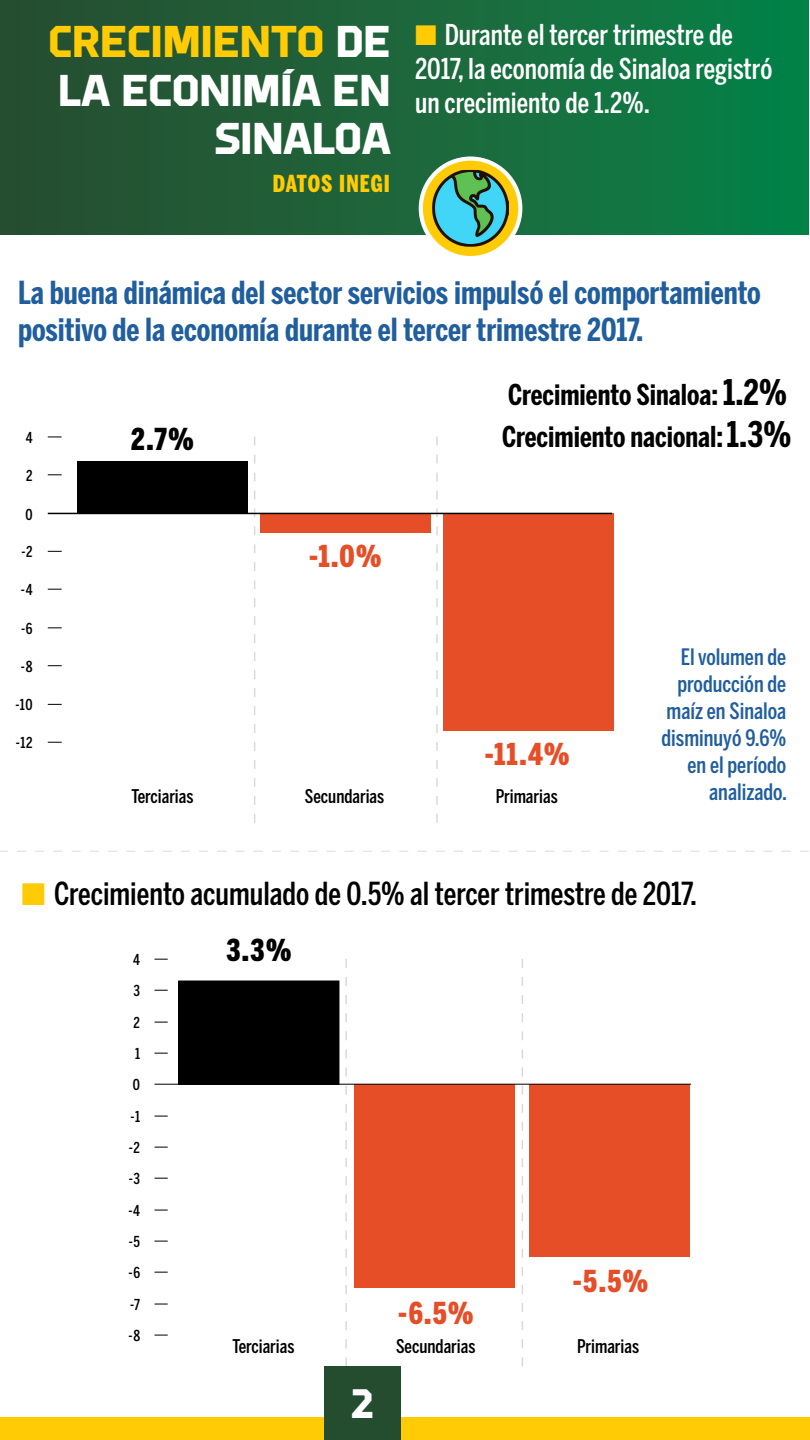
<style>
.page{position:relative;width:810px;height:1440px;background:#fff}
.page>*{position:absolute;margin:0;border:0;box-sizing:border-box;transform-origin:0 0}
.t1{font:800 45.75px/48.8px "Brooklyn";color:#fff;text-align:right}
.t2{font:800 42.3px "Brooklyn";color:#fff}
.t3{font:700 31.5px/37.8px "Benton Sans Comp";color:#215e9e}
.t4{font:500 31.5px "Benton Sans Comp";color:#000}
.t5{font:900 30px "Benton Sans Comp";color:#e54e26}
.t6{font:900 30px "Benton Sans Comp";color:#000}
.t7{font:700 28.58px "Benton Sans Comp";color:#000}
.t8{font:500 28.5px/34.2px "Benton Sans Comp";color:#fff}
.t9{font:900 23.25px "Benton Sans Comp";letter-spacing:.04em;color:#ffcb05}
.t10{font:500 22.5px/27px "Benton Sans Comp";color:#215e9e;text-align:right}
.t11{font:500 18.75px "Benton Sans Comp";color:#000}
.t12{font:500 15px/31.3px "Benton Sans Comp";color:#000;text-align:center}
.s1{color:#ffcb05}
.s2{font-size:35.03px}
</style>
<div class="page">
<div style="left:0;top:0;width:809px;height:235px;background:linear-gradient(to right,#2b4c30,#098248)"></div>
<div style="left:77px;top:462px;width:171px;height:51px;background:#000"></div>
<div style="left:260px;top:513px;width:171px;height:19px;background:#e54e26"></div>
<div style="left:443px;top:513px;width:171px;height:218px;background:#e54e26"></div>
<svg style="left:48px;top:437px;width:14px;height:1px"></svg>
<svg style="left:48px;top:474px;width:14px;height:1px"></svg>
<hr style="left:48px;top:513px;width:564px;height:1px;background:#000">
<svg style="left:48px;top:551px;width:14px;height:1px"></svg>
<svg style="left:48px;top:589px;width:14px;height:1px"></svg>
<svg style="left:48px;top:627px;width:14px;height:1px"></svg>
<svg style="left:48px;top:665px;width:14px;height:1px"></svg>
<svg style="left:48px;top:704px;width:14px;height:1px"></svg>
<svg style="left:48px;top:742px;width:14px;height:1px"></svg>
<svg style="left:254px;top:437px;width:1px;height:386px"></svg>
<svg style="left:345px;top:959px;width:2px;height:407px"></svg>
<svg style="left:522px;top:959px;width:1px;height:407px"></svg>
<svg style="left:436px;top:437px;width:2px;height:386px"></svg>
<div style="left:179px;top:981px;width:160px;height:103px;background:#000"></div>
<div style="left:355px;top:1084px;width:160px;height:204px;background:#e54e26"></div>
<div style="left:530px;top:1084px;width:160px;height:173px;background:#e54e26"></div>
<hr style="left:155px;top:1084px;width:536px;height:1px;background:#000">
<svg style="left:155px;top:1116px;width:13px;height:1px"></svg>
<svg style="left:155px;top:1147px;width:13px;height:1px"></svg>
<svg style="left:155px;top:1178px;width:13px;height:1px"></svg>
<svg style="left:155px;top:1210px;width:13px;height:1px"></svg>
<svg style="left:155px;top:1241px;width:13px;height:1px"></svg>
<svg style="left:155px;top:1272px;width:13px;height:1px"></svg>
<svg style="left:155px;top:1304px;width:13px;height:1px"></svg>
<svg style="left:155px;top:1335px;width:13px;height:1px"></svg>
<svg style="left:155px;top:1053px;width:13px;height:1px"></svg>
<svg style="left:155px;top:1022px;width:13px;height:1px"></svg>
<svg style="left:155px;top:990px;width:13px;height:1px"></svg>
<svg style="left:155px;top:959px;width:13px;height:1px"></svg>
<svg style="left:0;top:851px;width:809px;height:1px"></svg>
<svg style="left:421px;top:159px;width:99px;height:99px;background:#fed32f"></svg>
<img style="left:432px;top:170px;width:77px;height:77px">
<div style="left:419px;top:156px;width:103px;height:104px;border:4px solid #fff;border-radius:50%"></div>
<div style="left:0;top:1418px;width:810px;height:22px;background:#ffcb05"></div>
<div style="left:324px;top:1366px;width:76px;height:74px;background:#244d30"></div>
<h1 class="t1" style="left:49px;top:18px;width:344px"><span class="s1">CRECIMIENTO</span> DE<br>LA ECONIMÍA EN<br>SINALOA</h1>
<p class="t8" style="left:415px;top:17px;width:359px"><span class="s1">■</span> Durante el tercer trimestre de<br>2017, la economía de Sinaloa registró un crecimiento de 1.2%.</p>
<p class="t9" style="left:273px;top:171px;width:119px">DATOS INEGI</p>
<p class="t3" style="left:18px;top:273px;width:744px">La buena dinámica del sector servicios impulsó el comportamiento positivo de la economía durante el tercer trimestre 2017.</p>
<p class="t12" style="left:26px;top:422px;width:8px">4</p>
<p class="t12" style="left:26px;top:460px;width:8px">2</p>
<p class="t12" style="left:25px;top:498px;width:9px">0</p>
<p class="t12" style="left:21px;top:536px;width:13px">-2</p>
<p class="t12" style="left:21px;top:574px;width:13px">-4</p>
<p class="t12" style="left:21px;top:613px;width:13px">-6</p>
<p class="t12" style="left:21px;top:651px;width:13px">-8</p>
<p class="t12" style="left:15px;top:688px;width:19px">-10</p>
<p class="t12" style="left:16px;top:727px;width:18px">-12</p>
<p class="t6" style="left:131px;top:422px;width:64px">2.7%</p>
<p class="t11" style="left:131px;top:785px;width:64px">Terciarias</p>
<p class="t5" style="left:309px;top:539px;width:74px">-1.0%</p>
<p class="t11" style="left:305px;top:785px;width:81px">Secundarias</p>
<p class="t7" style="left:508px;top:378px;width:280px">Crecimiento Sinaloa: <span class="s2">1.2%</span></p>
<p class="t7" style="left:502px;top:420px;width:290px">Crecimiento nacional:<span class="s2">1.3%</span></p>
<p class="t5" style="left:485px;top:737px;width:86px">-11.4%</p>
<p class="t11" style="left:496px;top:785px;width:63px">Primarias</p>
<p class="t10" style="left:662px;top:644px;width:127px">El volumen de producción de maíz en Sinaloa disminuyó 9.6% en el período analizado.</p>
<p class="t4" style="left:21px;top:876px;width:677px"><span class="s1">■</span> Crecimiento acumulado de 0.5% al tercer trimestre de 2017.</p>
<p class="t12" style="left:133px;top:944px;width:8px">4</p>
<p class="t12" style="left:134px;top:975px;width:8px">3</p>
<p class="t12" style="left:134px;top:1007px;width:8px">2</p>
<p class="t12" style="left:135px;top:1038px;width:7px">1</p>
<p class="t12" style="left:128px;top:1069px;width:13px">0 -1 -2 -3 -4 -5 -6 -7 -8</p>
<p class="t6" style="left:226px;top:933px;width:66px">3.3%</p>
<p class="t11" style="left:232px;top:1335px;width:64px">Terciarias</p>
<h2 class="t2" style="left:350px;top:1383px;width:25px">2</h2>
<p class="t5" style="left:398px;top:1296px;width:77px">-6.5%</p>
<p class="t11" style="left:396px;top:1335px;width:81px">Secundarias</p>
<p class="t5" style="left:573px;top:1264px;width:77px">-5.5%</p>
<p class="t11" style="left:577px;top:1335px;width:63px">Primarias</p>
</div>
